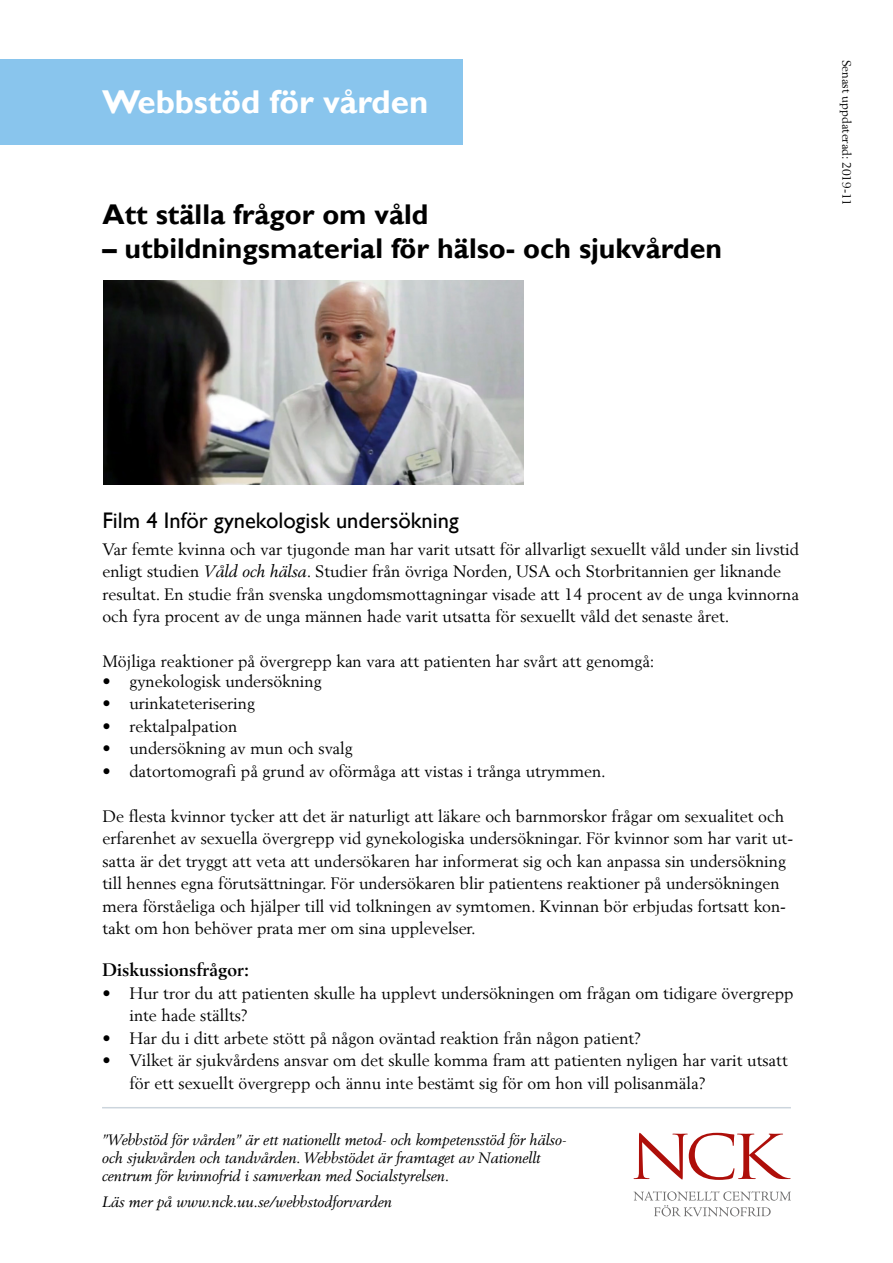
<style>
.page{position:relative;width:893px;height:1263px;background:#fff}
.page>*{position:absolute;margin:0;border:0;box-sizing:border-box;transform-origin:0 0}
.Huvudrubrik_H1{font:700 33px "Gill Alt One";color:#fff}
.Rubrik_H2{font:700 28.5px "Gill Alt One";color:#000}
.Rubrik_H3{font:22.5px "Gill Alt One";color:#000}
.Listrubrik_H4{font:700 18px "Berling";color:#000}
.Text{font:16.5px/22.5px "Berling";color:#000}
.t1{font:italic 15px/18px "Berling";color:#000}
.t2{font:12px "Berling";color:#000}
.s1{font-style:italic}
</style>
<div class="page">
<div style="left:0;top:60px;width:463px;height:85px;background:#89c5ed"></div>
<hr style="left:102px;top:1107px;width:689px;height:1px;background:#ccd5dd">
<svg style="left:634px;top:1133px;width:157px;height:47px"></svg>
<svg style="left:634px;top:1191px;width:157px;height:25px"></svg>
<img style="left:103px;top:281px;width:420px;height:203px">
<h1 class="Huvudrubrik_H1" style="left:102px;top:83px;width:328px">Webbstöd för vården</h1>
<h2 class="Rubrik_H2" style="left:102px;top:198px;width:328px">Att ställa frågor om våld</h2>
<h2 class="Rubrik_H2" style="left:102px;top:232px;width:621px">– utbildningsmaterial för hälso- och sjukvården</h2>
<p class="t2" style="left:854px;top:60px;width:148px;rotate:90deg">Senast uppdaterad: 2019-11</p>
<h3 class="Rubrik_H3" style="left:102px;top:507px;width:358px">Film 4 Inför gynekologisk undersökning</h3>
<p class="Text" style="left:102px;top:537px;width:698px">Var femte kvinna och var tjugonde man har varit utsatt för allvarligt sexuellt våld under sin livstid enligt studien <span class="s1">Våld och hälsa</span>. Studier från övriga Norden, USA och Storbritannien ger liknande resultat. En studie från svenska ungdomsmottagningar visade att 14 procent av de unga kvinnorna och fyra procent av de unga männen hade varit utsatta för sexuellt våld det senaste året.</p>
<p class="Text" style="left:102px;top:650px;width:554px">Möjliga reaktioner på övergrepp kan vara att patienten har svårt att genomgå:</p>
<p class="Text" style="left:102px;top:669px;width:221px">• gynekologisk undersökning</p>
<p class="Text" style="left:102px;top:692px;width:154px">• urinkateterisering</p>
<p class="Text" style="left:102px;top:714px;width:136px">• rektalpalpation</p>
<p class="Text" style="left:102px;top:737px;width:252px">• undersökning av mun och svalg</p>
<p class="Text" style="left:102px;top:759px;width:505px">• datortomografi på grund av oförmåga att vistas i trånga utrymmen.</p>
<p class="Text" style="left:102px;top:804px;width:692px">De flesta kvinnor tycker att det är naturligt att läkare och barnmorskor frågar om sexualitet och erfarenhet av sexuella övergrepp vid gynekologiska undersökningar. För kvinnor som har varit ut&shy;satta är det tryggt att veta att undersökaren har informerat sig och kan anpassa sin undersökning till hennes egna förutsättningar. För undersökaren blir patientens reaktioner på undersökningen mera förståeliga och hjälper till vid tolkningen av symtomen. Kvinnan bör erbjudas fortsatt kon&shy;takt om hon behöver prata mer om sina upplevelser.</p>
<h4 class="Listrubrik_H4" style="left:102px;top:959px;width:148px">Diskussionsfrågor:</h4>
<p class="Text" style="left:129px;top:981px;width:666px;text-indent:-27px">• Hur tror du att patienten skulle ha upplevt undersökningen om frågan om tidigare övergrepp inte hade ställts?</p>
<p class="Text" style="left:102px;top:1026px;width:540px">• Har du i ditt arbete stött på någon oväntad reaktion från någon patient?</p>
<p class="Text" style="left:129px;top:1049px;width:660px;text-indent:-27px">• Vilket är sjukvårdens ansvar om det skulle komma fram att patienten nyligen har varit utsatt för ett sexuellt övergrepp och ännu inte bestämt sig för om hon vill polisanmäla?</p>
<p class="t1" style="left:102px;top:1130px;width:466px">”Webbstöd för vården” är ett nationellt metod- och kompetensstöd för hälso&shy;och sjukvården och tandvården. Webbstödet är framtaget av Nationellt centrum för kvinnofrid i samverkan med Socialstyrelsen.</p>
<p class="t1" style="left:102px;top:1193px;width:291px">Läs mer på www.nck.uu.se/webbstodforvarden</p>
</div>
